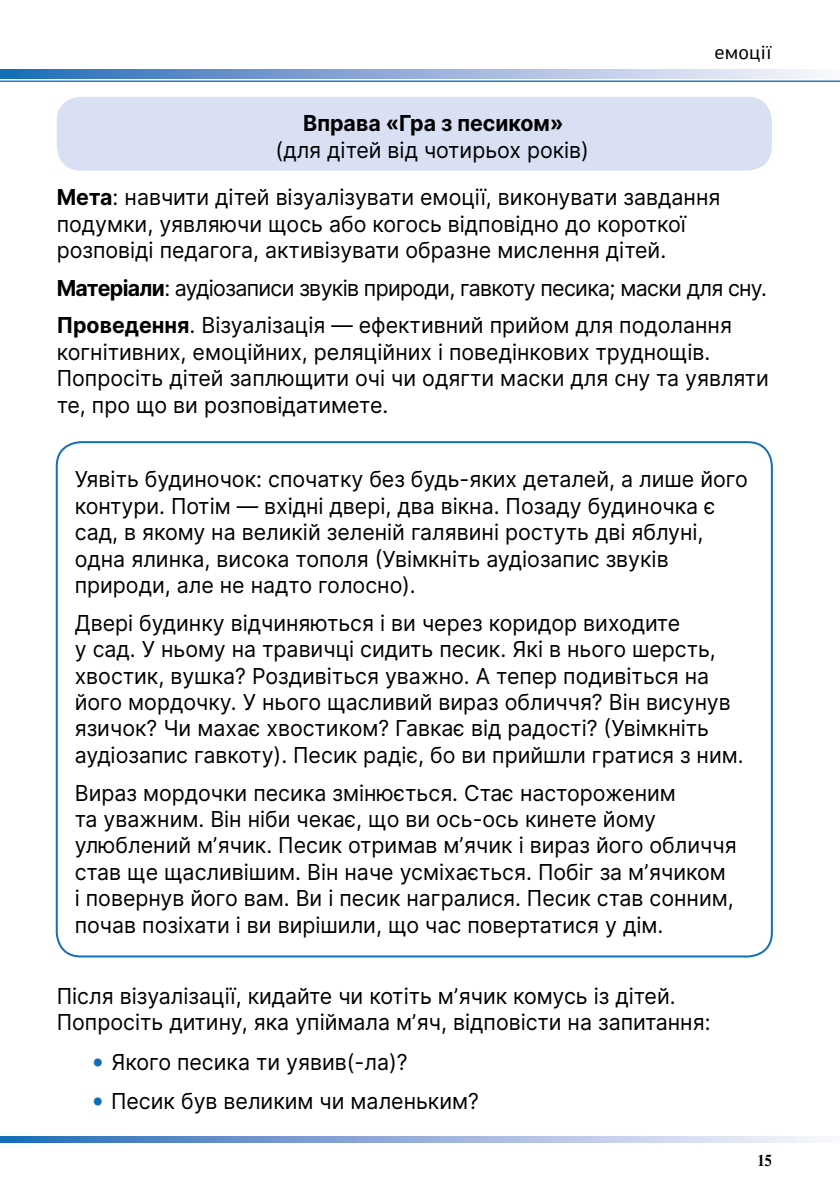
<style>
.page{position:relative;width:840px;height:1191px;background:#fff}
.page>*{position:absolute;margin:0;border:0;box-sizing:border-box;transform-origin:0 0}
.t1{font:22px/26.4px "Inter";color:#000}
.t2{font:22px/37.8px "Inter";letter-spacing:-.03em;color:#000}
.t3{font:700 22px "Inter";color:#000}
.t4{font:20px "PF Agora Sans Pro";letter-spacing:.025em;color:#000}
.t5{font:700 16px "Newton C";color:#000;scale:.9 1}
.s1{font-weight:700}
.s2{font-size:26px;color:#126fb7}
</style>
<div class="page">
<svg style="left:1px;top:1137px;width:817px;height:6px;background:#91aeda"></svg>
<svg style="left:0;top:70px;width:818px;height:8px;background:#90aeda"></svg>
<hr style="left:0;top:81px;width:839px;height:1px;background:#126fb7">
<div style="left:57px;top:97px;width:714px;height:73px;background:#d9e0f3;border-radius:24px"></div>
<p class="t3" style="left:303px;top:107px;width:261px">Вправа «Гра з песиком»</p>
<p class="t1" style="left:275px;top:136px;width:315px">(для дітей від чотирьох років)</p>
<p class="t4" style="left:714px;top:40px;width:59px">емоції</p>
<p class="t1" style="left:57px;top:183px;width:664px"><span class="s1">Мета</span>: навчити дітей візуалізувати емоції, виконувати завдання подумки, уявляючи щось або когось відповідно до короткої розповіді педагога, активізувати образне мислення дітей.</p>
<p class="t2" style="left:57px;top:268px;width:711px"><span class="s1">Матеріали</span>: аудіозаписи звуків природи, гавкоту песика; маски для сну.<br><span class="s1">Проведення</span>. Візуалізація — ефективний прийом для подолання</p>
<p class="t1" style="left:57px;top:338px;width:713px">когнітивних, емоційних, реляційних і поведінкових труднощів.<br>Попросіть дітей заплющити очі чи одягти маски для сну та уявляти те, про що ви розповідатимете.</p>
<p class="t1" style="left:75px;top:465px;width:674px">Уявіть будиночок: спочатку без будь-яких деталей, а лише його контури. Потім — вхідні двері, два вікна. Позаду будиночка є сад, в якому на великій зеленій галявині ростуть дві яблуні, одна ялинка, висока тополя (Увімкніть аудіозапис звуків природи, але не надто голосно).</p>
<p class="t1" style="left:75px;top:609px;width:670px">Двері будинку відчиняються і ви через коридор виходите<br>у сад. У ньому на травичці сидить песик. Які в нього шерсть, хвостик, вушка? Роздивіться уважно. А тепер подивіться на його мордочку. У нього щасливий вираз обличчя? Він висунув язичок? Чи махає хвостиком? Гавкає від радості? (Увімкніть аудіозапис гавкоту). Песик радіє, бо ви прийшли гратися з ним.</p>
<p class="t1" style="left:75px;top:779px;width:663px">Вираз мордочки песика змінюється. Стає настороженим<br>та уважним. Він ніби чекає, що ви ось-ось кинете йому улюблений мʼячик. Песик отримав мʼячик і вираз його обличчя став ще щасливішим. Він наче усміхається. Побіг за мʼячиком<br>і повернув його вам. Ви і песик награлися. Песик став сонним, почав позіхати і ви вирішили, що час повертатися у дім.</p>
<p class="t1" style="left:57px;top:982px;width:655px">Після візуалізації, кидайте чи котіть мʼячик комусь із дітей.<br>Попросіть дитину, яка упіймала мʼяч, відповісти на запитання:</p>
<p class="t1" style="left:91px;top:1048px;width:318px"><span class="s2">•</span> Якого песика ти уявив(-лa)?</p>
<p class="t1" style="left:91px;top:1087px;width:389px"><span class="s2">•</span> Песик був великим чи маленьким?</p>
<p class="t5" style="left:756px;top:1151px;width:18px">15</p>
</div>
